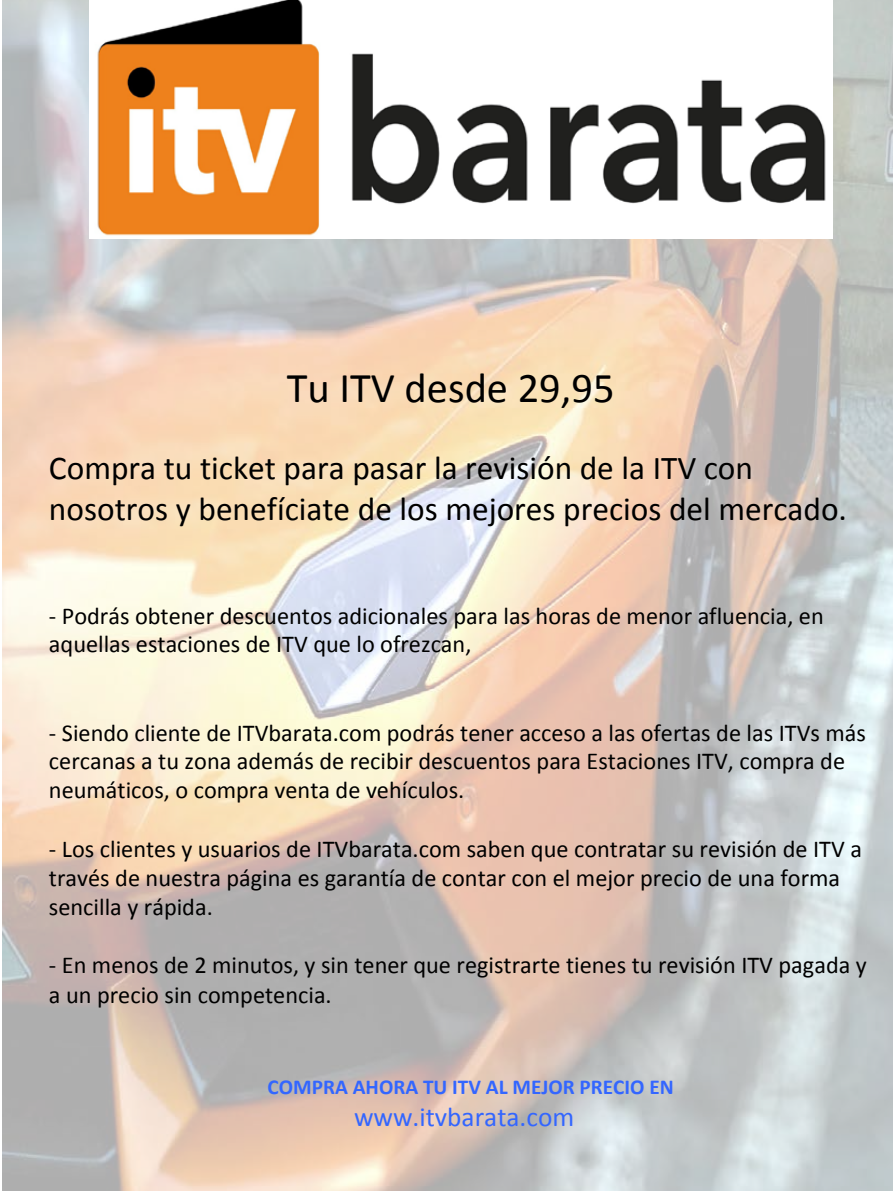
<style>
.page{position:relative;width:893px;height:1191px;background:#fff}
.page>*{position:absolute;margin:0;border:0;box-sizing:border-box;transform-origin:0 0}
.t1{font:42.45px "Calibri";color:#000}
.t2{font:33.45px/41px "Calibri";color:#000}
.t3{font:27.3px "Calibri";color:#36f}
.t4{font:24.3px/28.8px "Calibri";color:#000}
.t5{font:700 21.3px "Calibri";color:#36f}
</style>
<div class="page">
<img style="left:2px;top:0;width:891px;height:1191px">
<img style="left:89px;top:0;width:744px;height:239px">
<h1 class="t1" style="left:287px;top:361px;width:329px">Tu ITV desde 29,95</h1>
<h2 class="t2" style="left:49px;top:448px;width:799px">Compra tu ticket para pasar la revisión de la ITV con nosotros y benefíciate de los mejores precios del mercado.</h2>
<p class="t4" style="left:49px;top:601px;width:776px">- Podrás obtener descuentos adicionales para las horas de menor afluencia, en aquellas estaciones de ITV que lo ofrezcan,</p>
<p class="t4" style="left:49px;top:718px;width:819px">- Siendo cliente de ITVbarata.com podrás tener acceso a las ofertas de las ITVs más cercanas a tu zona además de recibir descuentos para Estaciones ITV, compra de neumáticos, o compra venta de vehículos.</p>
<p class="t4" style="left:49px;top:835px;width:815px">- Los clientes y usuarios de ITVbarata.com saben que contratar su revisión de ITV a través de nuestra página es garantía de contar con el mejor precio de una forma sencilla y rápida.</p>
<p class="t4" style="left:49px;top:949px;width:819px;line-height:30.3px">- En menos de 2 minutos, y sin tener que registrarte tienes tu revisión ITV pagada y a un precio sin competencia.</p>
<p class="t5" style="left:268px;top:1073px;width:408px">COMPRA AHORA TU ITV AL MEJOR PRECIO EN</p>
<p class="t3" style="left:354px;top:1100px;width:222px">www.itvbarata.com</p>
</div>
